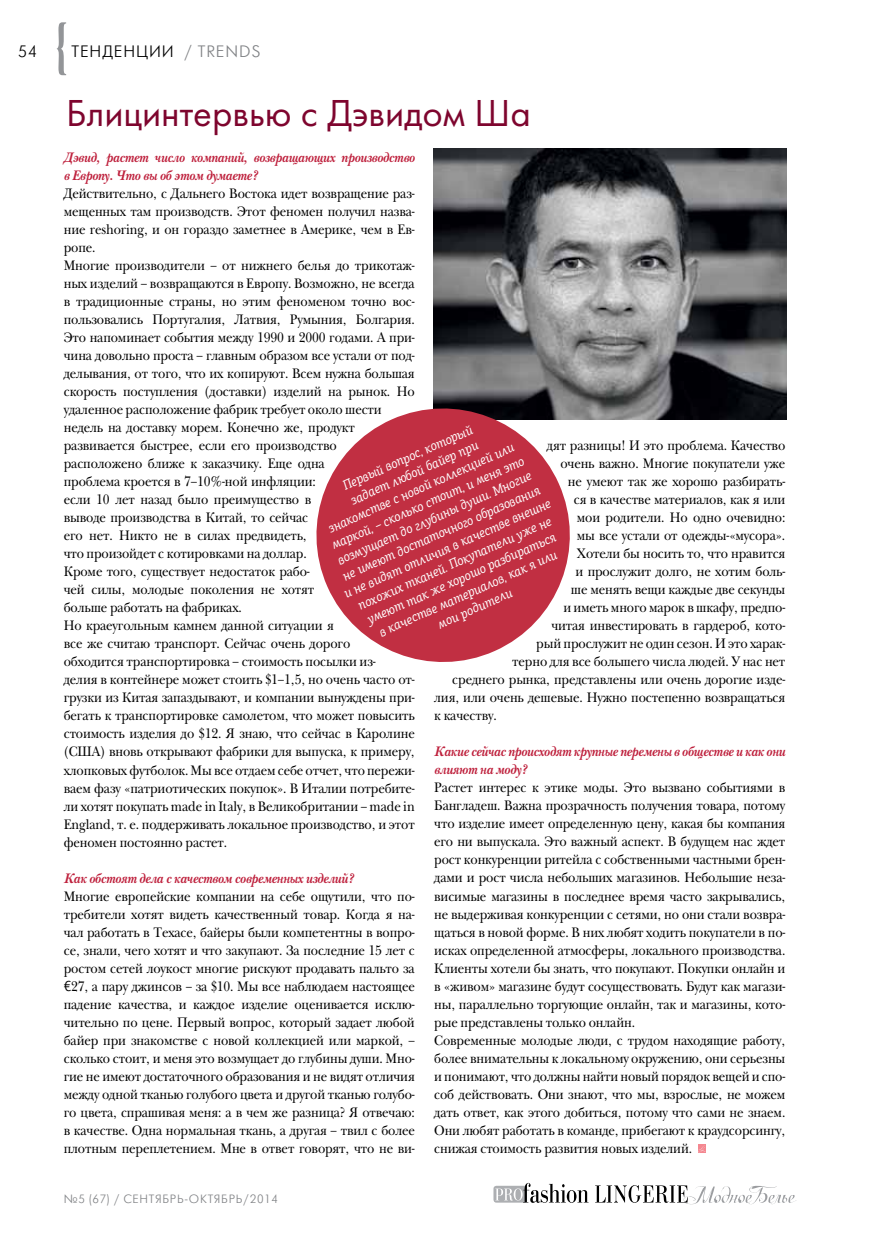
<style>
.page{position:relative;width:893px;height:1234px;background:#fff}
.page>*{position:absolute;margin:0;border:0;box-sizing:border-box;transform-origin:0 0}
.t1{font:39px "Futura";color:#7e052e}
.t2{font:300 16.5px "Futura Futuris";letter-spacing:.06em;color:#000}
.t3{font:14.25px/18px "New Baskerville ITC";letter-spacing:-.01em;color:#000;scale:.9 1}
.t4{font:italic 700 14.25px/18px "New Baskerville ITC";letter-spacing:-.01em;color:#be203c;scale:.9 1}
.t5{font:italic 13.5px/16.5px "PF Agora Slab Pro";color:#fff;text-align:center;scale:.91 1}
.t6{font:300 12px "Futura Futuris";letter-spacing:.06em;color:#808285}
.s1{color:#808285}
.s2{font-family:"PT Sans"}
</style>
<div class="page">
<svg style="left:56px;top:22px;width:10px;height:53px"></svg>
<svg style="left:493px;top:1182px;width:304px;height:22px"></svg>
<svg style="left:698px;top:1144px;width:8px;height:7px"></svg>
<img style="left:433px;top:149px;width:354px;height:270px">
<svg style="left:316px;top:391px;width:271px;height:271px;fill:#c12f42"></svg>
<p class="t2" style="left:18px;top:42px;width:21px">54</p>
<p class="t2" style="left:71px;top:42px;width:190px">ТЕНДЕНЦИИ <span class="s1">/ TRENDS</span></p>
<h1 class="t1" style="left:66px;top:90px;width:466px">Блицинтервью с Дэвидом Ша</h1>
<p class="t4" style="left:64px;top:149px;width:392px">Дэвид, растет число компаний, возвращающих производство в Европу. Что вы об этом думаете?</p>
<p class="t3" style="left:64px;top:185px;width:392px">Действительно, с Дальнего Востока идет возвращение раз&shy;мещенных там производств. Этот феномен получил назва&shy;ние reshoring, и он гораздо заметнее в Америке, чем в Ев&shy;ропе.<br>Многие производители – от нижнего белья до трикотаж&shy;ных изделий – возвращаются в Европу. Возможно, не всегда в традиционные страны, но этим феноменом точно вос&shy;пользовались Португалия, Латвия, Румыния, Болгария.<br>Это напоминает события между 1990 и 2000 годами. А при&shy;чина довольно проста – главным образом все устали от под&shy;делывания, от того, что их копируют. Всем нужна большая скорость поступления (доставки) изделий на рынок. Но удаленное расположение фабрик требует около шести недель на доставку морем. Конечно же, продукт развивается быстрее, если его производство расположено ближе к заказчику. Еще одна<br>проблема кроется в 7–10%-ной инфляции:<br>если 10 лет назад было преимущество в<br>выводе производства в Китай, то сейчас<br>его нет. Никто не в силах предвидеть,<br>что произойдет с котировками на доллар.<br>Кроме того, существует недостаток рабо-<br>чей силы, молодые поколения не хотят<br>больше работать на фабриках.<br>Но краеугольным камнем данной ситуации я<br>все же считаю транспорт. Сейчас очень дорого<br>обходится транспортировка – стоимость посылки из-<br>делия в контейнере может стоить $1–1,5, но очень часто от&shy;грузки из Китая запаздывают, и компании вынуждены при&shy;бегать к транспортировке самолетом, что может повысить стоимость изделия до $12. Я знаю, что сейчас в Каролине (США) вновь открывают фабрики для выпуска, к примеру, хлопковых футболок. Мы все отдаем себе отчет, что пережи&shy;ваем фазу «патриотических покупок». В Италии потребите&shy;ли хотят покупать made in Italy, в Великобритании – made in England, т. е. поддерживать локальное производство, и этот феномен постоянно растет.</p>
<p class="t4" style="left:64px;top:869px;width:324px">Как обстоят дела с качеством современных изделий?</p>
<p class="t3" style="left:64px;top:887px;width:392px;text-align:justify">Многие европейские компании на себе ощутили, что по&shy;требители хотят видеть качественный товар. Когда я на&shy;чал работать в Техасе, байеры были компетентны в вопро&shy;се, знали, чего хотят и что закупают. За последние 15 лет с ростом сетей лоукост многие рискуют продавать пальто за <span class="s2">€</span>27, а пару джинсов – за $10. Мы все наблюдаем настоящее падение качества, и каждое изделие оценивается исклю&shy;чительно по цене. Первый вопрос, который задает любой байер при знакомстве с новой коллекцией или маркой, – сколько стоит, и меня это возмущает до глубины души. Мно&shy;гие не имеют достаточного образования и не видят отличия между одной тканью голубого цвета и другой тканью голубо&shy;го цвета, спрашивая меня: а в чем же разница? Я отвечаю: в качестве. Одна нормальная ткань, а другая – твил с более плотным переплетением. Мне в ответ говорят, что не ви-</p>
<p class="t5" style="left:301px;top:496px;width:249px;rotate:-24deg">Первый вопрос, который<br>задает любой байер при<br>знакомстве с новой коллекцией или маркой, – сколько стоит, и меня это возмущает до глубины души. Многие не имеют достаточного образования<br>и не видят отличия в качестве внешне похожих тканей. Покупатели уже не умеют так же хорошо разбираться<br>в качестве материалов, как я или<br>мои родители</p>
<p class="t3" style="left:547px;top:437px;width:266px">дят разницы! И это проблема. Качество</p>
<p class="t3" style="left:560px;top:455px;width:252px">очень важно. Многие покупатели уже</p>
<p class="t3" style="left:568px;top:473px;width:243px">не умеют так же хорошо разбирать-</p>
<p class="t3" style="left:574px;top:491px;width:237px">ся в качестве материалов, как я или</p>
<p class="t3" style="left:577px;top:509px;width:233px">мои родители. Но одно очевидно:</p>
<p class="t3" style="left:577px;top:527px;width:233px">мы все устали от одежды-«мусора».</p>
<p class="t3" style="left:577px;top:545px;width:233px">Хотели бы носить то, что нравится</p>
<p class="t3" style="left:575px;top:563px;width:235px">и прослужит долго, не хотим боль-</p>
<p class="t3" style="left:571px;top:581px;width:240px">ше менять вещи каждые две секунды</p>
<p class="t3" style="left:563px;top:599px;width:248px">и иметь много марок в шкафу, предпо-</p>
<p class="t3" style="left:551px;top:617px;width:261px">читая инвестировать в гардероб, кото-</p>
<p class="t3" style="left:536px;top:635px;width:278px">рый прослужит не один сезон. И это харак-</p>
<p class="t3" style="left:512px;top:653px;width:305px">терно для все большего числа людей. У нас нет</p>
<p class="t3" style="left:452px;top:671px;width:371px">среднего рынка, представлены или очень дорогие изде-</p>
<p class="t3" style="left:434px;top:689px;width:392px">лия, или очень дешевые. Нужно постепенно возвращаться</p>
<p class="t3" style="left:434px;top:707px;width:71px">к качеству.</p>
<p class="t4" style="left:434px;top:743px;width:392px">Какие сейчас происходят крупные перемены в обществе и как они влияют на моду?</p>
<p class="t3" style="left:434px;top:779px;width:392px">Растет интерес к этике моды. Это вызвано событиями в Бангладеш. Важна прозрачность получения товара, потому что изделие имеет определенную цену, какая бы компания его ни выпускала. Это важный аспект. В будущем нас ждет рост конкуренции ритейла с собственными частными брен&shy;дами и рост числа небольших магазинов. Небольшие неза&shy;висимые магазины в последнее время часто закрывались, не выдерживая конкуренции с сетями, но они стали возвра&shy;щаться в новой форме. В них любят ходить покупатели в по&shy;исках определенной атмосферы, локального производства.<br>Клиенты хотели бы знать, что покупают. Покупки онлайн и в «живом» магазине будут сосуществовать. Будут как магази&shy;ны, параллельно торгующие онлайн, так и магазины, кото&shy;рые представлены только онлайн.<br>Современные молодые люди, с трудом находящие работу, более внимательны к локальному окружению, они серьезны и понимают, что должны найти новый порядок вещей и спо&shy;соб действовать. Они знают, что мы, взрослые, не можем дать ответ, как этого добиться, потому что сами не знаем.<br>Они любят работать в команде, прибегают к краудсорсингу, снижая стоимость развития новых изделий.</p>
<p class="t6" style="left:64px;top:1191px;width:216px">№5 (67) / СЕНТЯБРЬ-ОКТЯБРЬ/2014</p>
</div>
